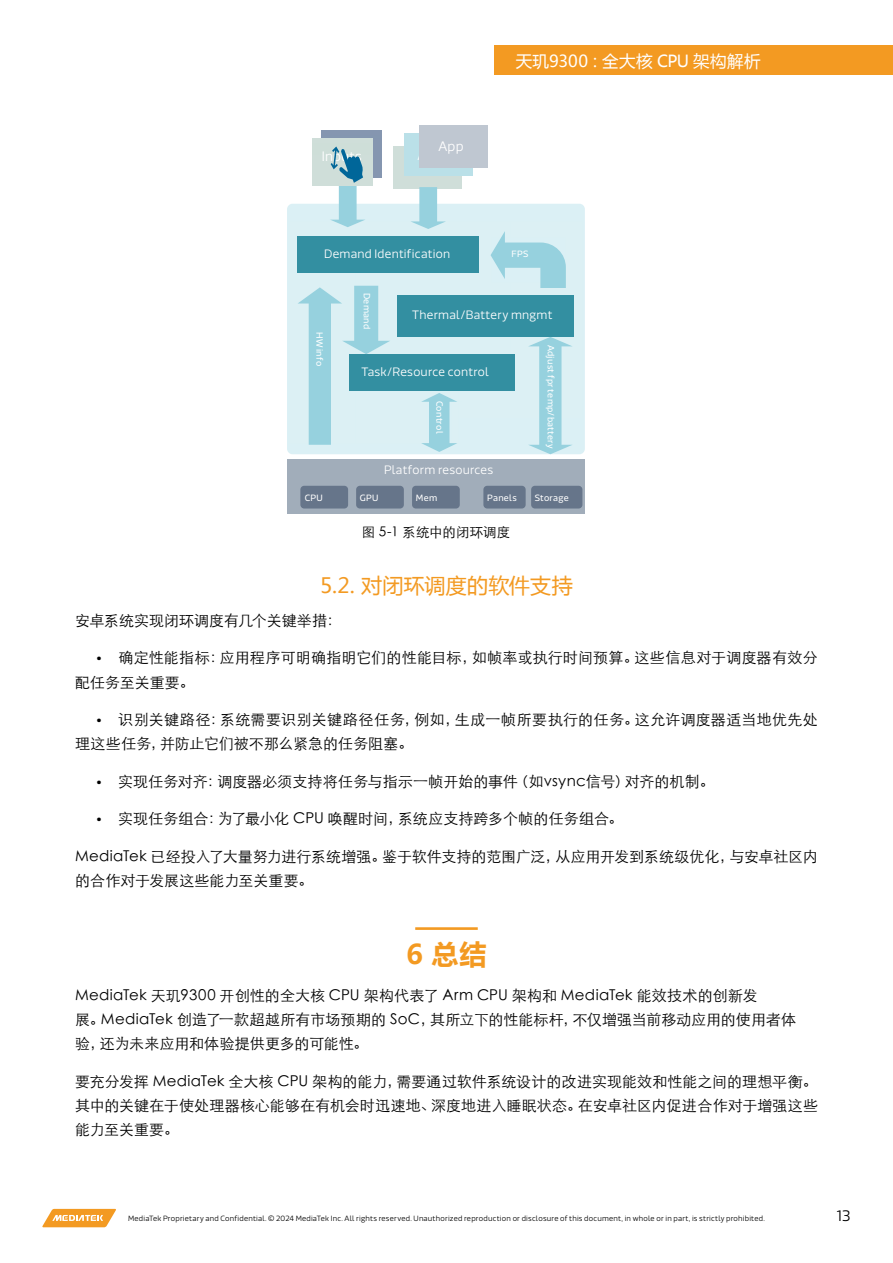
<style>
.page{position:relative;width:893px;height:1263px;background:#fff}
.page>*{position:absolute;margin:0;border:0;box-sizing:border-box;transform-origin:0 0}
.Headline_with_Rule_Above{font:700 27px "Microsoft Ya Hei";color:#f39a22}
.Subhead{font:21px "Microsoft Ya Hei";letter-spacing:.015em;color:#f39a22}
.t1{font:16.5px "Microsoft Ya Hei";letter-spacing:.025em;color:#fff}
.t2{font:300 15.15px "Calibri";color:#fff}
.Body_copy_9_14{font:300 15px/24px "ST Heiti SC";letter-spacing:.005em;color:#000}
.t3{font:300 15px "Riona Sans";color:#000}
.Body_copy_9_14-2{font:300 13.5px "ST Heiti SC";color:#000}
.t4{font:300 13.5px "Riona Sans";letter-spacing:.015em;color:#fff}
.t5{font:300 12px "Riona Sans";letter-spacing:.015em;color:#fff}
.t6{font:9px "Riona Sans";letter-spacing:.025em;color:#fff}
.t7{font:300 7.5px "Riona Sans";letter-spacing:.025em;color:#000}
.s1{font-family:"Riona Sans"}
</style>
<div class="page">
<svg style="left:42px;top:1209px;width:74px;height:18px"></svg>
<div style="left:494px;top:45px;width:399px;height:30px;background:#f39a22"></div>
<hr style="left:415px;top:927px;width:63px;height:3px;background:#f39a22">
<img style="left:487px;top:130px;width:1px;height:38px">
<div style="left:393px;top:146px;width:68px;height:42px;background:#cfded9"></div>
<div style="left:287px;top:459px;width:298px;height:54px;background:#a1adba"></div>
<div style="left:300px;top:486px;width:48px;height:22px;background:#66758a;border-radius:4px"></div>
<div style="left:356px;top:486px;width:48px;height:22px;background:#66758a;border-radius:4px"></div>
<div style="left:412px;top:486px;width:48px;height:22px;background:#66758a;border-radius:4px"></div>
<div style="left:531px;top:486px;width:51px;height:22px;background:#66758a;border-radius:4px"></div>
<div style="left:405px;top:134px;width:68px;height:42px;background:#bae0e8"></div>
<div style="left:419px;top:126px;width:68px;height:42px;background:#bfc7d1"></div>
<div style="left:287px;top:204px;width:298px;height:250px;background:#dbf0f5;border-radius:6px"></div>
<div style="left:397px;top:295px;width:177px;height:42px;background:#338fa1"></div>
<div style="left:297px;top:236px;width:182px;height:37px;background:#338fa1"></div>
<div style="left:349px;top:354px;width:166px;height:37px;background:#338fa1"></div>
<svg style="left:528px;top:337px;width:44px;height:117px"></svg>
<svg style="left:298px;top:286px;width:92px;height:159px"></svg>
<svg style="left:421px;top:393px;width:36px;height:59px"></svg>
<svg style="left:491px;top:231px;width:75px;height:57px"></svg>
<svg style="left:410px;top:187px;width:36px;height:42px"></svg>
<div style="left:483px;top:486px;width:43px;height:22px;background:#66758a;border-radius:4px"></div>
<div style="left:321px;top:130px;width:60px;height:48px;background:#8596b0"></div>
<div style="left:312px;top:138px;width:60px;height:47px;background:#cfded9"></div>
<svg style="left:330px;top:146px;width:35px;height:81px"></svg>
<p class="t2" style="left:327px;top:144px;width:40px">Inputs</p>
<p class="t4" style="left:322px;top:148px;width:42px">Inputs</p>
<p class="t4" style="left:438px;top:138px;width:27px">App</p>
<p class="t5" style="left:324px;top:246px;width:128px">Demand Identification</p>
<p class="t1" style="left:516px;top:49px;width:246px">天玑9300 : 全大核 CPU 架构解析</p>
<p class="t6" style="left:512px;top:249px;width:18px">FPS</p>
<p class="t6" style="left:325px;top:332px;width:36px;rotate:90deg">HW info</p>
<p class="t6" style="left:372px;top:293px;width:38px;rotate:90deg">Demand</p>
<p class="t5" style="left:412px;top:308px;width:142px">Thermal/Battery mngmt</p>
<p class="t5" style="left:362px;top:365px;width:129px">Task/Resource control</p>
<p class="t6" style="left:445px;top:401px;width:34px;rotate:90deg">Control</p>
<p class="t5" style="left:384px;top:462px;width:111px">Platform resources</p>
<p class="t6" style="left:557px;top:345px;width:106px;rotate:90deg">Adjust fpr temp/battery</p>
<p class="t6" style="left:305px;top:492px;width:19px">CPU</p>
<p class="t6" style="left:360px;top:492px;width:20px">GPU</p>
<p class="t6" style="left:416px;top:492px;width:23px">Mem</p>
<p class="t6" style="left:487px;top:492px;width:31px">Panels</p>
<p class="t6" style="left:535px;top:492px;width:36px">Storage</p>
<p class="Body_copy_9_14-2" style="left:362px;top:521px;width:150px">图 5-1 系统中的闭环调度</p>
<p class="Subhead" style="left:320px;top:571px;width:254px">5.2. 对闭环调度的软件支持</p>
<p class="Body_copy_9_14" style="left:75px;top:607px;width:268px">安卓系统实现闭环调度有几个关键举措：</p>
<p class="Body_copy_9_14" style="left:75px;top:644px;width:744px;text-indent:22px"><span class="s1">•</span> 确定性能指标：应用程序可明确指明它们的性能目标，如帧率或执行时间预算。这些信息对于调度器有效分配任务至关重要。</p>
<p class="Body_copy_9_14" style="left:75px;top:706px;width:744px;text-indent:22px"><span class="s1">•</span> 识别关键路径：系统需要识别关键路径任务，例如，生成一帧所要执行的任务。这允许调度器适当地优先处理这些任务，并防止它们被不那么紧急的任务阻塞。</p>
<p class="Body_copy_9_14" style="left:97px;top:767px;width:619px"><span class="s1">•</span> 实现任务对齐：调度器必须支持将任务与指示一帧开始的事件（如vsync信号）对齐的机制。</p>
<p class="Body_copy_9_14" style="left:97px;top:805px;width:528px"><span class="s1">•</span> 实现任务组合：为了最小化 CPU 唤醒时间，系统应支持跨多个帧的任务组合。</p>
<p class="Body_copy_9_14" style="left:75px;top:842px;width:744px">MediaTek 已经投入了大量努力进行系统增强。鉴于软件支持的范围广泛，从应用开发到系统级优化，与安卓社区内的合作对于发展这些能力至关重要。</p>
<p class="Headline_with_Rule_Above" style="left:407px;top:935px;width:81px">6 总结</p>
<p class="Body_copy_9_14" style="left:75px;top:982px;width:723px">MediaTek 天玑9300 开创性的全大核 CPU 架构代表了 Arm CPU 架构和 MediaTek 能效技术的创新发<br>展。MediaTek 创造了一款超越所有市场预期的 SoC，其所立下的性能标杆，不仅增强当前移动应用的使用者体验，还为未来应用和体验提供更多的可能性。</p>
<p class="Body_copy_9_14" style="left:75px;top:1068px;width:744px;text-align:justify">要充分发挥 MediaTek 全大核 CPU 架构的能力，需要通过软件系统设计的改进实现能效和性能之间的理想平衡。其中的关键在于使处理器核心能够在有机会时迅速地、深度地进入睡眠状态。在安卓社区内促进合作对于增强这些能力至关重要。</p>
<p class="t7" style="left:128px;top:1214px;width:638px">MediaTek Proprietary and Confidential. © 2024 MediaTek Inc. All rights reserved. Unauthorized reproduction or disclosure of this document, in whole or in part, is strictly prohibited.</p>
<p class="t3" style="left:837px;top:1206px;width:15px">13</p>
</div>
